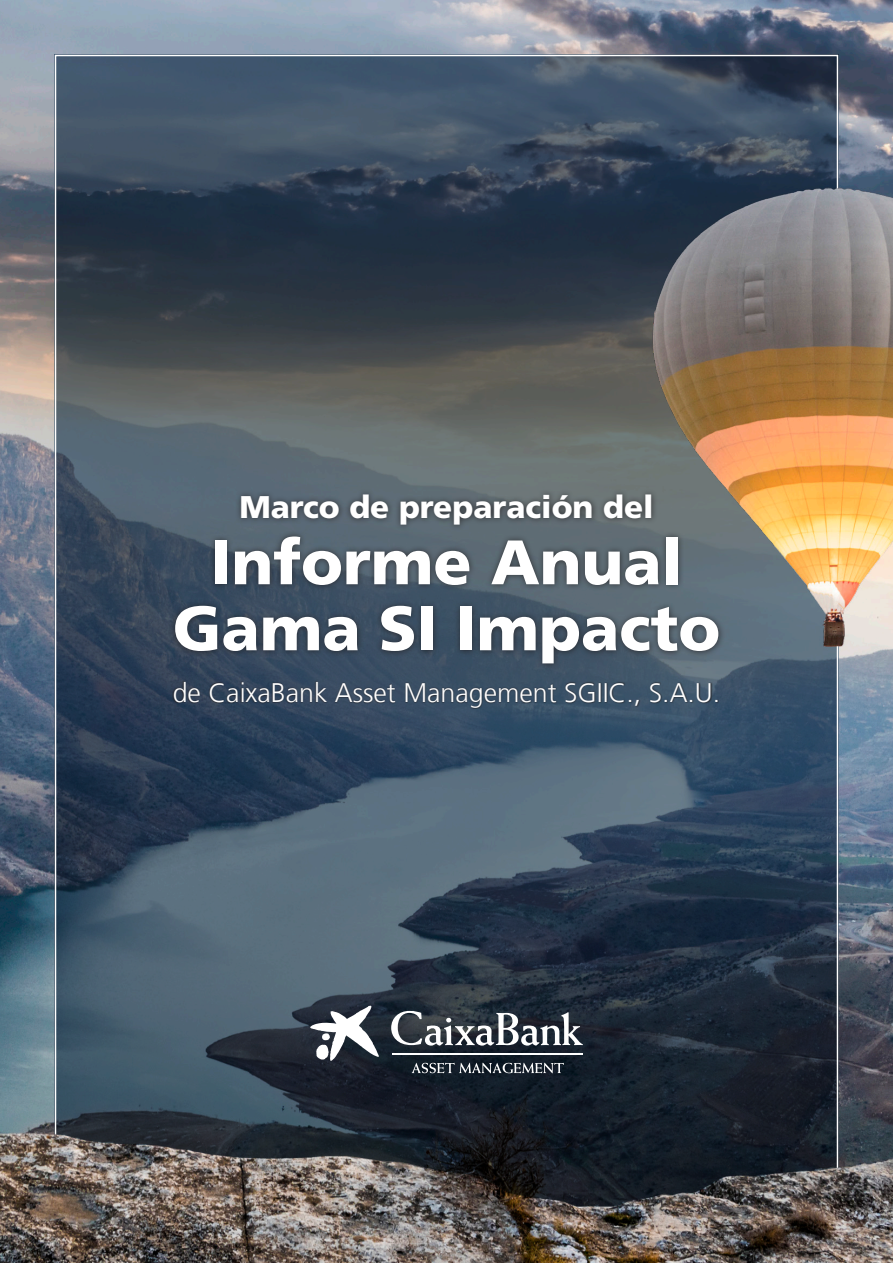
<style>
.page{position:relative;width:893px;height:1263px;background:#fff}
.page>*{position:absolute;margin:0;border:0;box-sizing:border-box;transform-origin:0 0}
.t1{font:900 62.7px/66px "La Caixa Frutiger";color:#fff;text-align:center}
.t2{font:900 31.35px "La Caixa Frutiger";color:#fff}
.t3{font:300 26.85px "La Caixa Frutiger";color:#fff}
</style>
<div class="page">
<img style="left:0;top:0;width:893px;height:125px">
<svg style="left:54px;top:54px;width:785px;height:71px;background:#45576c"></svg>
<img style="left:0;top:125px;width:893px;height:1138px">
<p class="t2" style="left:239px;top:488px;width:416px">Marco de preparación del</p>
<h1 class="t1" style="left:173px;top:529px;width:549px">Informe Anual<br>Gama SI Impacto</h1>
<p class="t3" style="left:173px;top:677px;width:549px">de CaixaBank Asset Management SGIIC., S.A.U.</p>
</div>
